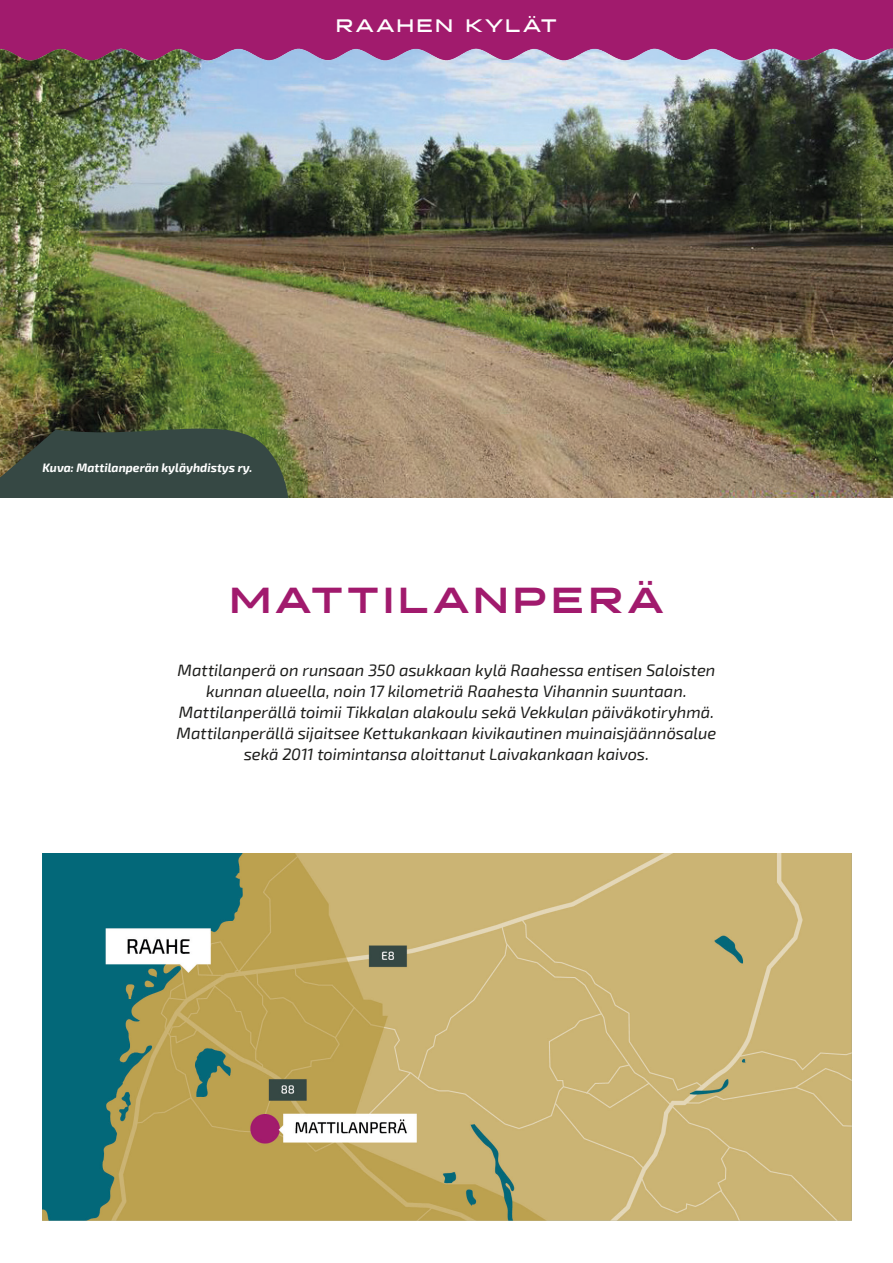
<style>
.page{position:relative;width:893px;height:1263px;background:#fff}
.page>*{position:absolute;margin:0;border:0;box-sizing:border-box;transform-origin:0 0}
.t1{font:900 36px "Halogen";letter-spacing:.15em;color:#a11a6d}
.t2{font:700 18px "Halogen";letter-spacing:.15em;color:#fff}
.Yleiskuvaus{font:italic 16.5px/21px "Exo 2";color:#1d1d1b;text-align:center}
.leipis{font:italic 700 12px "Exo 2";color:#fff}
</style>
<div class="page">
<img style="left:0;top:68px;width:893px;height:430px">
<svg style="left:0;top:410px;width:306px;height:88px;background:#44523e"></svg>
<img style="left:0;top:0;width:893px;height:68px">
<img style="left:43px;top:854px;width:808px;height:366px">
<h1 class="t2" style="left:336px;top:14px;width:222px">RAAHEN KYLÄT</h1>
<p class="leipis" style="left:43px;top:460px;width:211px">Kuva: Mattilanperän kyläyhdistys ry.</p>
<h1 class="t1" style="left:230px;top:578px;width:434px">MATTILANPERÄ</h1>
<p class="Yleiskuvaus" style="left:177px;top:660px;width:541px">Mattilanperä on runsaan 350 asukkaan kylä Raahessa entisen Saloisten kunnan alueella, noin 17 kilometriä Raahesta Vihannin suuntaan.<br>Mattilanperällä toimii Tikkalan alakoulu sekä Vekkulan päiväkotiryhmä.<br>Mattilanperällä sijaitsee Kettukankaan kivikautinen muinaisjäännösalue sekä 2011 toimintansa aloittanut Laivakankaan kaivos.</p>
</div>
